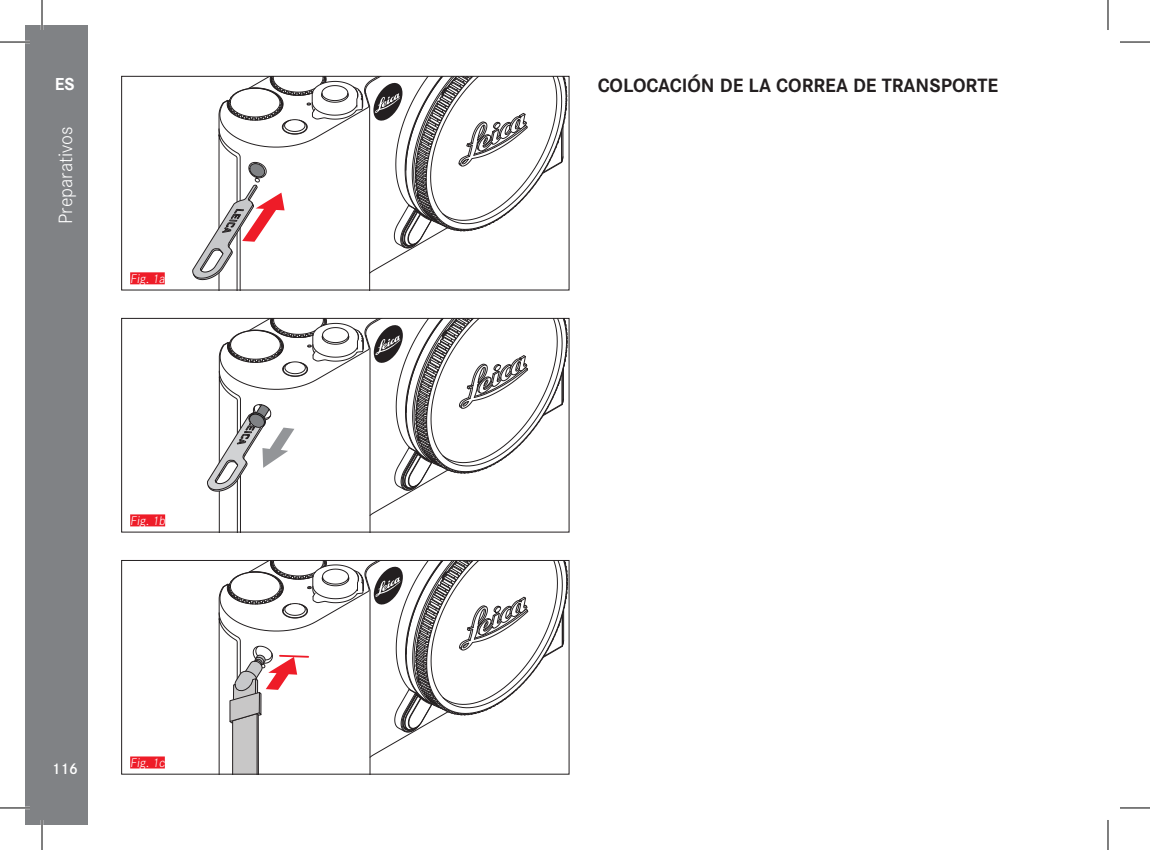
<style>
.page{position:relative;width:1150px;height:850px;background:#fff}
.page>*{position:absolute;margin:0;border:0;box-sizing:border-box;transform-origin:0 0}
.t1{font:700 20px "Corporate S";color:#231f20}
.t2{font:300 20px "Corporate S";color:#fff}
.t3{font:700 18px "Corporate S";color:#fff}
.t4{font:600 16px "Corporate S";color:#fff}
.t5{font:300 13px "Corporate S";color:#fff}
</style>
<div class="page">
<div style="left:25px;top:25px;width:62px;height:799px;background:#808285"></div>
<svg style="left:192px;top:75px;width:375px;height:213px"></svg>
<div style="left:121px;top:76px;width:448px;height:214px;border:1px solid #231f20"></div>
<div style="left:130px;top:272px;width:35px;height:12px;background:#ee1c28"></div>
<svg style="left:207px;top:317px;width:361px;height:213px"></svg>
<div style="left:121px;top:318px;width:448px;height:214px;border:1px solid #231f20"></div>
<div style="left:130px;top:514px;width:35px;height:12px;background:#ee1c28"></div>
<svg style="left:219px;top:562px;width:348px;height:210px"></svg>
<div style="left:121px;top:560px;width:448px;height:214px;border:1px solid #231f20"></div>
<div style="left:130px;top:756px;width:35px;height:12px;background:#ee1c28"></div>
<hr style="left:0;top:41px;width:30px;height:2px;background:#fff">
<hr style="left:0;top:806px;width:30px;height:3px;background:#fff">
<hr style="left:41px;top:0;width:2px;height:30px;background:#fff">
<hr style="left:41px;top:819px;width:2px;height:30px;background:#fff">
<hr style="left:0;top:42px;width:30px;height:1px;background:#000">
<hr style="left:1120px;top:42px;width:30px;height:1px;background:#000">
<hr style="left:0;top:807px;width:30px;height:1px;background:#000">
<hr style="left:1120px;top:807px;width:30px;height:1px;background:#000">
<hr style="left:42px;top:0;width:1px;height:30px;background:#000">
<hr style="left:42px;top:819px;width:1px;height:30px;background:#000">
<hr style="left:1107px;top:0;width:1px;height:30px;background:#000">
<hr style="left:1107px;top:819px;width:1px;height:30px;background:#000">
<p class="t3" style="left:55px;top:70px;width:21px">ES</p>
<p class="t2" style="left:52px;top:224px;width:99px;rotate:-90deg">Preparativos</p>
<p class="t5" style="left:130px;top:269px;width:38px">Fig. 1a</p>
<p class="t5" style="left:130px;top:511px;width:39px">Fig. 1b</p>
<p class="t4" style="left:51px;top:756px;width:28px">116</p>
<p class="t5" style="left:130px;top:753px;width:39px">Fig. 1c</p>
<p class="t1" style="left:598px;top:69px;width:402px">COLOCACIÓN DE LA CORREA DE TRANSPORTE</p>
</div>
